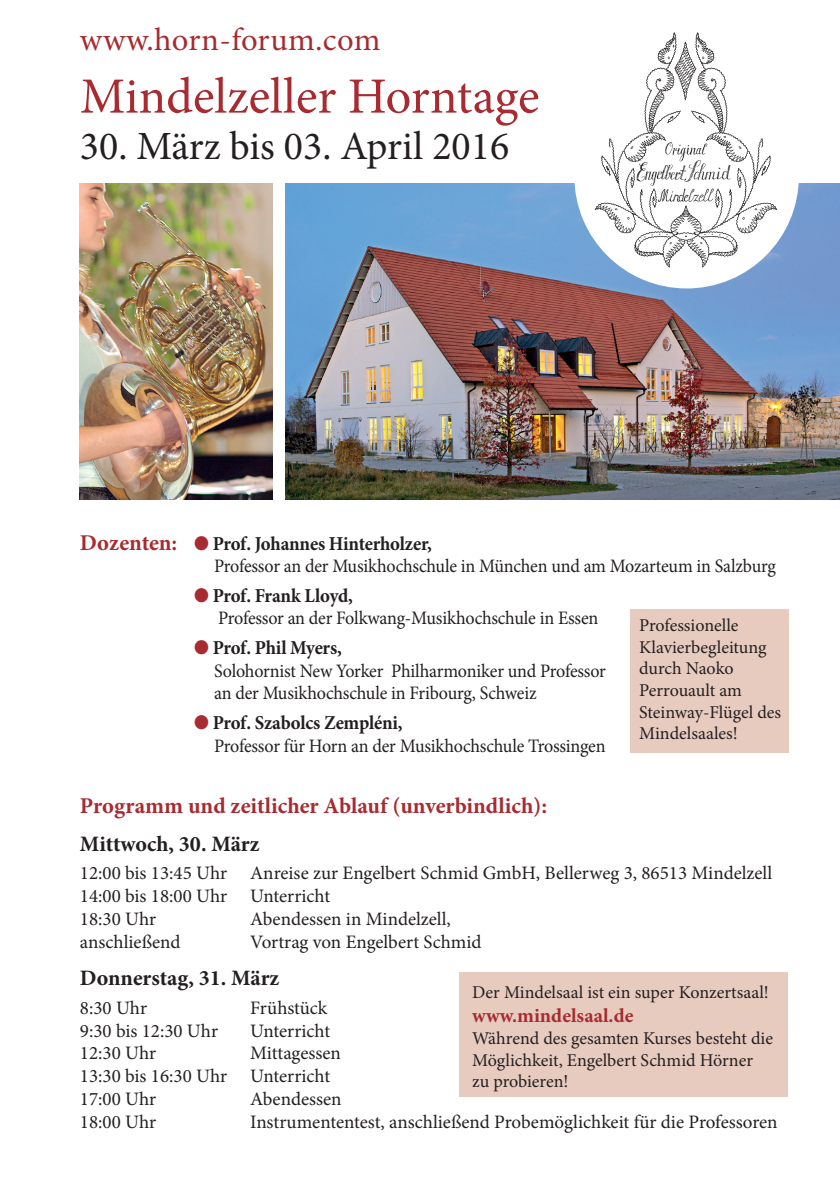
<style>
.page{position:relative;width:840px;height:1191px;background:#fff}
.page>*{position:absolute;margin:0;border:0;box-sizing:border-box;transform-origin:0 0}
.t1{font:50.8px "Minion Pro";color:#a72b30}
.t2{font:40px "Minion Pro";color:#231f20}
.t3{font:32px "Minion Pro";letter-spacing:.01em;color:#a72b30}
.t4{font:700 22.6px "Minion Pro";color:#a72b30}
.t5{font:700 22px "Minion Pro";color:#231f20}
.t6{font:700 20px "Minion Pro";color:#a72b30}
.t7{font:700 19.8px "Minion Pro";letter-spacing:-.015em;color:#231f20;scale:.95 1}
.t8{font:19px "Minion Pro";letter-spacing:-.005em;color:#231f20}
.t9{font:19px/22.8px "Minion Pro";letter-spacing:-.005em;color:#231f20;scale:.95 1}
.t10{font:18px/21.6px "Minion Pro";color:#231f20}
.s1{font-size:22.6px;color:#a72b30}
.s2{color:#a72b30}
</style>
<div class="page">
<img style="left:285px;top:184px;width:554px;height:315px">
<div style="left:574px;top:64px;width:224px;height:224px;background:#fff;border-radius:50%"></div>
<img style="left:80px;top:184px;width:193px;height:315px">
<div style="left:459px;top:972px;width:328px;height:124px;background:#e8cbbf"></div>
<img style="left:593px;top:32px;width:185px;height:236px">
<div style="left:629px;top:609px;width:159px;height:143px;background:#e8cbbf"></div>
<p class="t3" style="left:80px;top:19px;width:302px">www.horn-forum.com</p>
<p class="t1" style="left:80px;top:62px;width:461px">Mindelzeller Horntage</p>
<p class="t2" style="left:80px;top:119px;width:430px">30. März bis 03. April 2016</p>
<p class="t7" style="left:80px;top:529px;width:372px"><span class="s1">Dozenten:</span> <span class="s2">●</span> Prof. Johannes Hinterholzer,</p>
<p class="t9" style="left:214px;top:555px;width:592px">Professor an der Musikhochschule in München und am Mozarteum in Salzburg</p>
<p class="t7" style="left:194px;top:581px;width:169px"><span class="s2">●</span> Prof. Frank Lloyd,</p>
<p class="t9" style="left:218px;top:607px;width:402px">Professor an der Folkwang-Musikhochschule in Essen</p>
<p class="t7" style="left:194px;top:633px;width:157px"><span class="s2">●</span> Prof. Phil Myers,</p>
<p class="t9" style="left:214px;top:659px;width:414px">Solohornist New Yorker Philharmoniker und Professor an der Musikhochschule in Fribourg, Schweiz</p>
<p class="t7" style="left:194px;top:708px;width:221px"><span class="s2">●</span> Prof. Szabolcs Zempléni,</p>
<p class="t9" style="left:214px;top:734px;width:413px">Professor für Horn an der Musikhochschule Trossingen</p>
<p class="t10" style="left:639px;top:615px;width:143px">Professionelle<br>Klavierbegleitung durch Naoko<br>Perrouault am<br>Steinway-Flügel des<br>Mindelsaales!</p>
<p class="t4" style="left:80px;top:789px;width:468px">Programm und zeitlicher Ablauf (unverbindlich):</p>
<p class="t5" style="left:80px;top:828px;width:181px">Mittwoch, 30. März</p>
<p class="t8" style="left:80px;top:860px;width:693px">12:00 bis 13:45 Uhr Anreise zur Engelbert Schmid GmbH, Bellerweg 3, 86513 Mindelzell</p>
<p class="t8" style="left:80px;top:883px;width:251px">14:00 bis 18:00 Uhr Unterricht</p>
<p class="t8" style="left:80px;top:906px;width:78px">18:30 Uhr</p>
<p class="t8" style="left:250px;top:906px;width:202px">Abendessen in Mindelzell,</p>
<p class="t8" style="left:80px;top:928px;width:102px">anschließend</p>
<p class="t8" style="left:250px;top:928px;width:233px">Vortrag von Engelbert Schmid</p>
<p class="t5" style="left:80px;top:962px;width:201px">Donnerstag, 31. März</p>
<p class="t8" style="left:80px;top:995px;width:69px">8:30 Uhr</p>
<p class="t8" style="left:250px;top:995px;width:79px">Frühstück</p>
<p class="t8" style="left:80px;top:1017px;width:139px">9:30 bis 12:30 Uhr</p>
<p class="t8" style="left:250px;top:1017px;width:81px">Unterricht</p>
<p class="t8" style="left:80px;top:1040px;width:78px">12:30 Uhr</p>
<p class="t8" style="left:250px;top:1040px;width:92px">Mittagessen</p>
<p class="t8" style="left:80px;top:1063px;width:251px">13:30 bis 16:30 Uhr Unterricht</p>
<p class="t8" style="left:80px;top:1086px;width:78px">17:00 Uhr</p>
<p class="t8" style="left:250px;top:1086px;width:93px">Abendessen</p>
<p class="t8" style="left:80px;top:1109px;width:78px">18:00 Uhr</p>
<p class="t8" style="left:250px;top:1109px;width:528px">Instrumententest, anschließend Probemöglichkeit für die Professoren</p>
<p class="t10" style="left:472px;top:982px;width:298px">Der Mindelsaal ist ein super Konzertsaal!</p>
<p class="t6" style="left:472px;top:1002px;width:163px">www.mindelsaal.de</p>
<p class="t10" style="left:472px;top:1027px;width:302px">Während des gesamten Kurses besteht die</p>
<p class="t10" style="left:472px;top:1049px;width:282px">Möglichkeit, Engelbert Schmid Hörner</p>
<p class="t10" style="left:472px;top:1070px;width:98px">zu probieren!</p>
</div>
